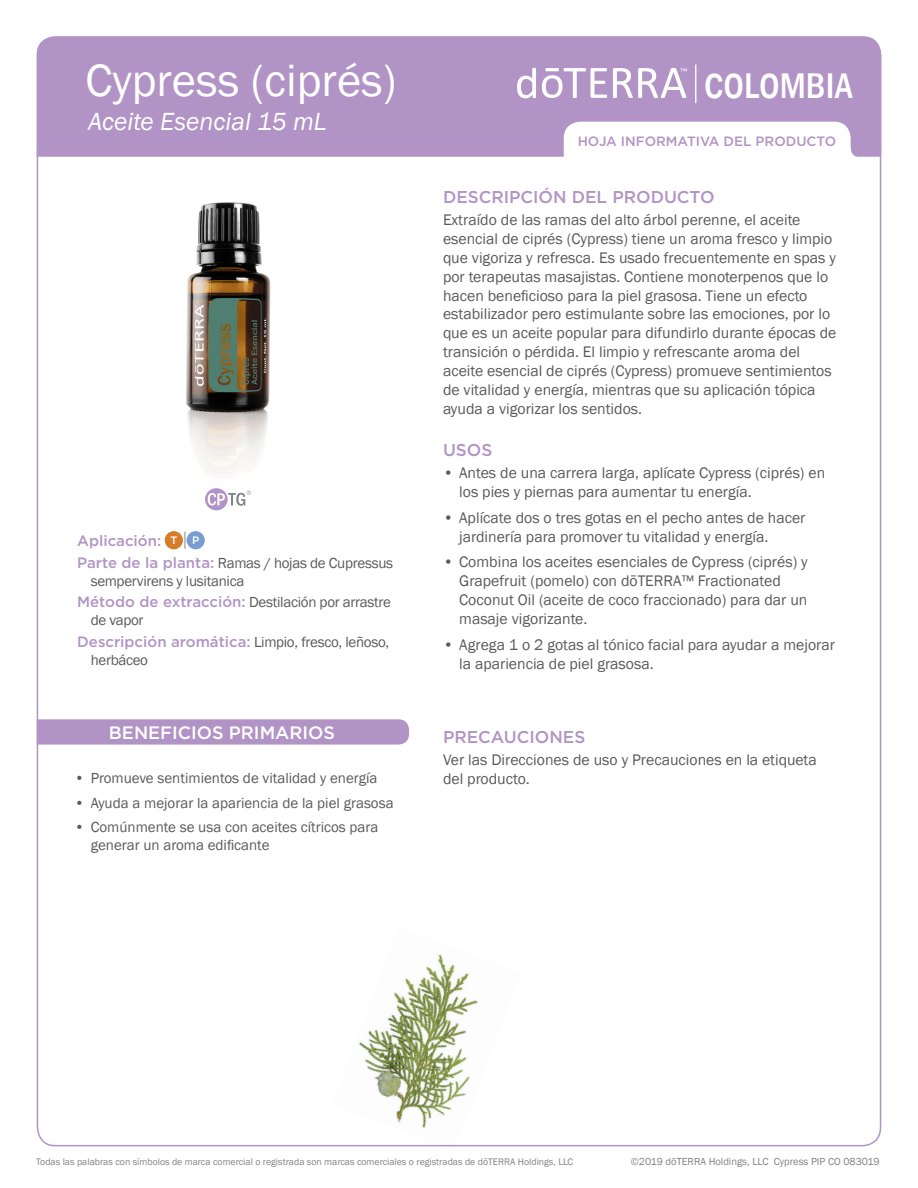
<style>
.page{position:relative;width:918px;height:1188px;background:#fff}
.page>*{position:absolute;margin:0;border:0;box-sizing:border-box;transform-origin:0 0}
.t1{font:46.5px "Franklin Gothic";color:#fff}
.t2{font:36.6px "Franklin Got URWTCE Med Con";color:#fff}
.t3{font:italic 25.5px "Franklin Gothic";color:#fff}
.t4{font:500 18px "Gotham";color:#fff}
.Purple_Headers{font:500 17.1px "Gotham";color:#b194c5}
.Body{font:15.75px/18.9px "Franklin Gothic";color:#5a5a5d}
.Oil_Attribute_Panel{font:15px/18px "Franklin Gothic";letter-spacing:-.02em;color:#5a5a5d}
.Oil_Attribute_Panel-2{font:15px/18px "Franklin Gothic";color:#5a5a5d}
.Oil_Attribute_Panel-3{font:500 15px "Gotham";color:#b194c5}
.t5{font:500 13.5px "Gotham";color:#b194c5}
.Table_names{font:500 10.8px "Gotham";color:#fff}
.t6{font:10.5px "Franklin Gothic";color:#808285}
.t7{font:9.75px "Franklin Gothic";color:#808285}
.s1{font-family:"Gotham";font-weight:500;color:#b194c5}
</style>
<div class="page">
<div style="left:37px;top:36px;width:844px;height:121px;background:#b194c5"></div>
<svg style="left:564px;top:122px;width:297px;height:35px"></svg>
<svg style="left:542px;top:68px;width:65px;height:30px"></svg>
<svg style="left:517px;top:68px;width:19px;height:30px"></svg>
<hr style="left:695px;top:64px;width:1px;height:39px;background:#fff">
<svg style="left:613px;top:68px;width:74px;height:30px"></svg>
<img style="left:332px;top:954px;width:189px;height:193px">
<svg style="left:184px;top:532px;width:1px;height:17px"></svg>
<div style="left:165px;top:531px;width:18px;height:18px;background:#d77c29;border-radius:50%"></div>
<div style="left:187px;top:531px;width:18px;height:18px;background:#799cd1;border-radius:50%"></div>
<svg style="left:37px;top:719px;width:372px;height:26px;background:#b397c6"></svg>
<svg style="left:205px;top:488px;width:46px;height:22px"></svg>
<img style="left:186px;top:202px;width:85px;height:272px">
<p class="t1" style="left:85px;top:52px;width:312px">Cypress (ciprés)</p>
<p class="t3" style="left:88px;top:106px;width:240px">Aceite Esencial 15 mL</p>
<p class="Oil_Attribute_Panel-3" style="left:77px;top:531px;width:86px">Aplicación:</p>
<p class="Table_names" style="left:170px;top:533px;width:8px">T</p>
<p class="Table_names" style="left:192px;top:533px;width:9px">P</p>
<p class="Oil_Attribute_Panel" style="left:91px;top:554px;width:304px;text-indent:-14px"><span class="s1">Parte de la planta:</span> Ramas / hojas de Cupressus sempervirens y lusitanica</p>
<p class="Oil_Attribute_Panel" style="left:91px;top:593px;width:302px;text-indent:-14px"><span class="s1">Método de extracción:</span> Destilación por arrastre de vapor</p>
<p class="Oil_Attribute_Panel" style="left:91px;top:633px;width:300px;text-indent:-14px"><span class="s1">Descripción aromática:</span> Limpio, fresco, leñoso, herbáceo</p>
<p class="t4" style="left:109px;top:721px;width:228px">BENEFICIOS PRIMARIOS</p>
<p class="Oil_Attribute_Panel-2" style="left:75px;top:769px;width:304px">• Promueve sentimientos de vitalidad y energía</p>
<p class="Oil_Attribute_Panel-2" style="left:75px;top:794px;width:321px">• Ayuda a mejorar la apariencia de la piel grasosa</p>
<p class="Oil_Attribute_Panel-2" style="left:91px;top:819px;width:289px;text-indent:-16px">• Comúnmente se usa con aceites cítricos para generar un aroma edificante</p>
<h2 class="t2" style="left:704px;top:65px;width:150px">COLOMBIA</h2>
<p class="t5" style="left:578px;top:132px;width:260px">HOJA INFORMATIVA DEL PRODUCTO</p>
<p class="Purple_Headers" style="left:443px;top:185px;width:273px">DESCRIPCIÓN DEL PRODUCTO</p>
<p class="Body" style="left:443px;top:211px;width:395px">Extraído de las ramas del alto árbol perenne, el aceite esencial de ciprés (Cypress) tiene un aroma fresco y limpio que vigoriza y refresca. Es usado frecuentemente en spas y por terapeutas masajistas. Contiene monoterpenos que lo hacen beneficioso para la piel grasosa. Tiene un efecto estabilizador pero estimulante sobre las emociones, por lo que es un aceite popular para difundirlo durante épocas de transición o pérdida. El limpio y refrescante aroma del aceite esencial de ciprés (Cypress) promueve sentimientos de vitalidad y energía, mientras que su aplicación tópica ayuda a vigorizar los sentidos.</p>
<p class="Purple_Headers" style="left:443px;top:439px;width:51px">USOS</p>
<p class="Body" style="left:459px;top:464px;width:368px;text-indent:-16px">• Antes de una carrera larga, aplícate Cypress (ciprés) en los pies y piernas para aumentar tu energía.</p>
<p class="Body" style="left:459px;top:508px;width:348px;text-indent:-16px">• Aplícate dos o tres gotas en el pecho antes de hacer jardinería para promover tu vitalidad y energía.</p>
<p class="Body" style="left:459px;top:553px;width:350px;text-indent:-16px">• Combina los aceites esenciales de Cypress (ciprés) y Grapefruit (pomelo) con dōTERRA™ Fractionated Coconut Oil (aceite de coco fraccionado) para dar un masaje vigorizante.</p>
<p class="Body" style="left:459px;top:635px;width:377px;text-indent:-16px">• Agrega 1 o 2 gotas al tónico facial para ayudar a mejorar la apariencia de piel grasosa.</p>
<p class="Purple_Headers" style="left:443px;top:726px;width:144px">PRECAUCIONES</p>
<p class="Body" style="left:443px;top:751px;width:375px">Ver las Direcciones de uso y Precauciones en la etiqueta del producto.</p>
<p class="t7" style="left:36px;top:1156px;width:539px">Todas las palabras con símbolos de marca comercial o registrada son marcas comerciales o registradas de dōTERRA Holdings, LLC</p>
<p class="t6" style="left:631px;top:1155px;width:250px">©2019 dōTERRA Holdings, LLC Cypress PIP CO 083019</p>
</div>
